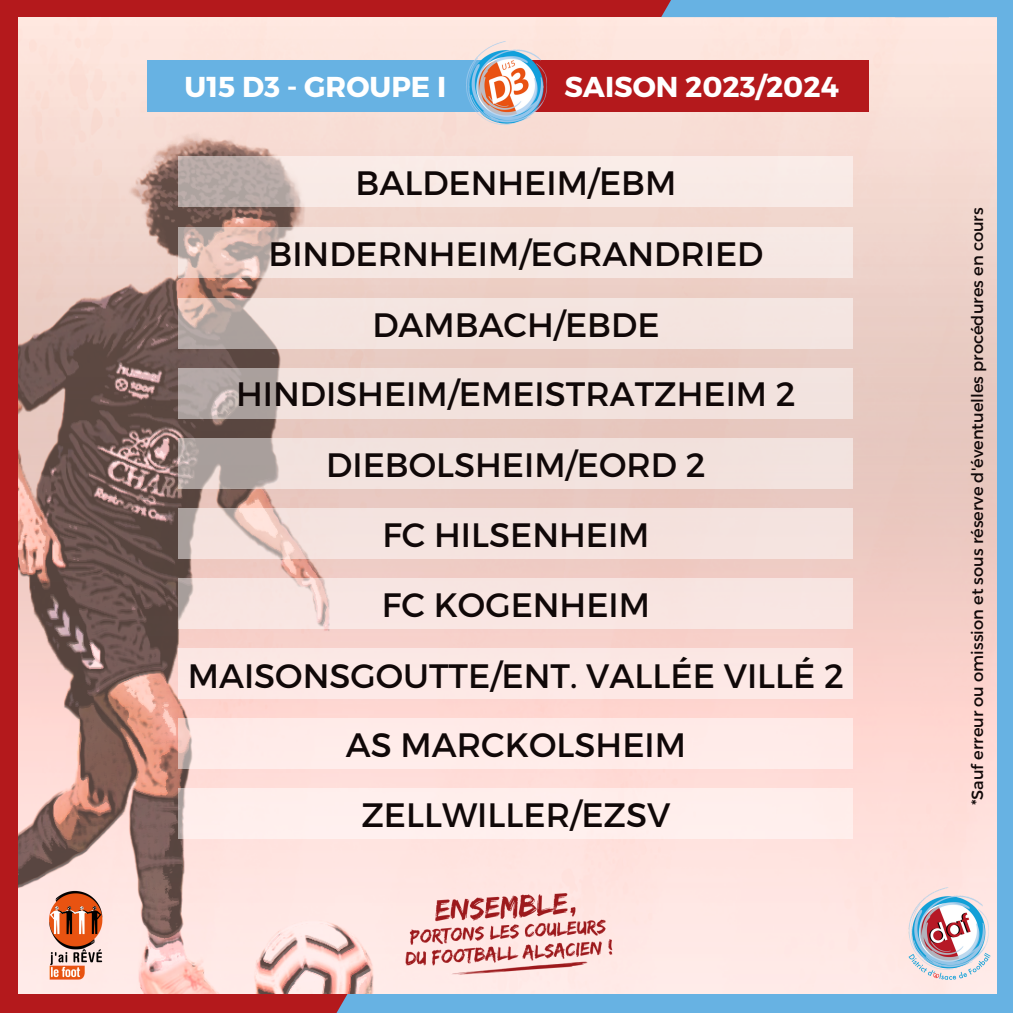
<style>
.page{position:relative;width:1013px;height:1013px;background:#fff}
.page>*{position:absolute;margin:0;border:0;box-sizing:border-box;transform-origin:0 0}
.t1{font:33.75px "Montserrat";color:#100808}
.t2{font:700 28.75px "Montserrat";color:#fff}
.t3{font:16.25px "Montserrat";color:#100808}
</style>
<div class="page">
<img style="left:19px;top:17px;width:978px;height:977px">
<div style="left:997px;top:0;width:15px;height:1012px;background:#67b2e3"></div>
<div style="left:171px;top:994px;width:841px;height:18px;background:#67b2e3"></div>
<div style="left:0;top:0;width:892px;height:17px;background:#b4191c"></div>
<div style="left:661px;top:0;width:287px;height:17px;background:#67b2e3"></div>
<div style="left:895px;top:0;width:117px;height:17px;background:#67b2e3"></div>
<div style="left:0;top:0;width:18px;height:1012px;background:#b4191c"></div>
<div style="left:181px;top:994px;width:166px;height:18px;background:#b4191c"></div>
<div style="left:0;top:994px;width:275px;height:18px;background:#b4191c"></div>
<img style="left:907px;top:886px;width:83px;height:96px">
<img style="left:392px;top:888px;width:221px;height:91px">
<img style="left:44px;top:887px;width:63px;height:95px">
<div style="left:147px;top:61px;width:356px;height:51px;background:#67b2e3"></div>
<div style="left:506px;top:61px;width:363px;height:51px;background:#b4191c"></div>
<img style="left:459px;top:35px;width:94px;height:95px">
<svg style="left:179px;top:156px;width:674px;height:51px;background:#eddfdb"></svg>
<svg style="left:179px;top:227px;width:674px;height:51px;background:#f1e0dc"></svg>
<svg style="left:179px;top:298px;width:674px;height:51px;background:#ecddd8"></svg>
<svg style="left:179px;top:368px;width:674px;height:51px;background:#e8d9d5"></svg>
<svg style="left:179px;top:438px;width:674px;height:51px;background:#e8d9d5"></svg>
<svg style="left:179px;top:508px;width:674px;height:51px;background:#f2dfdb"></svg>
<div style="left:179px;top:578px;width:674px;height:51px;background:#f8e5e2"></div>
<div style="left:179px;top:648px;width:674px;height:51px;background:#fce8e5"></div>
<div style="left:179px;top:718px;width:674px;height:51px;background:#ffebe9"></div>
<div style="left:179px;top:788px;width:674px;height:51px;background:#ffefed"></div>
<p class="t2" style="left:185px;top:68px;width:263px">U15 D3 - GROUPE I</p>
<p class="t2" style="left:564px;top:68px;width:276px">SAISON 2023/2024</p>
<p class="t1" style="left:355px;top:161px;width:322px">BALDENHEIM/EBM</p>
<p class="t1" style="left:268px;top:232px;width:496px">BINDERNHEIM/EGRANDRIED</p>
<p class="t1" style="left:372px;top:303px;width:289px">DAMBACH/EBDE</p>
<p class="t1" style="left:236px;top:372px;width:561px">HINDISHEIM/EMEISTRATZHEIM 2</p>
<p class="t1" style="left:326px;top:442px;width:381px">DIEBOLSHEIM/EORD 2</p>
<p class="t1" style="left:382px;top:512px;width:269px">FC HILSENHEIM</p>
<p class="t1" style="left:382px;top:583px;width:269px">FC KOGENHEIM</p>
<p class="t1" style="left:188px;top:654px;width:657px">MAISONSGOUTTE/ENT. VALLÉE VILLÉ 2</p>
<p class="t1" style="left:346px;top:723px;width:341px">AS MARCKOLSHEIM</p>
<p class="t1" style="left:361px;top:793px;width:310px">ZELLWILLER/EZSV</p>
<p class="t3" style="left:966px;top:805px;width:599px;rotate:-90deg">*Sauf erreur ou omission et sous réserve d'éventuelles procédures en cours</p>
</div>
